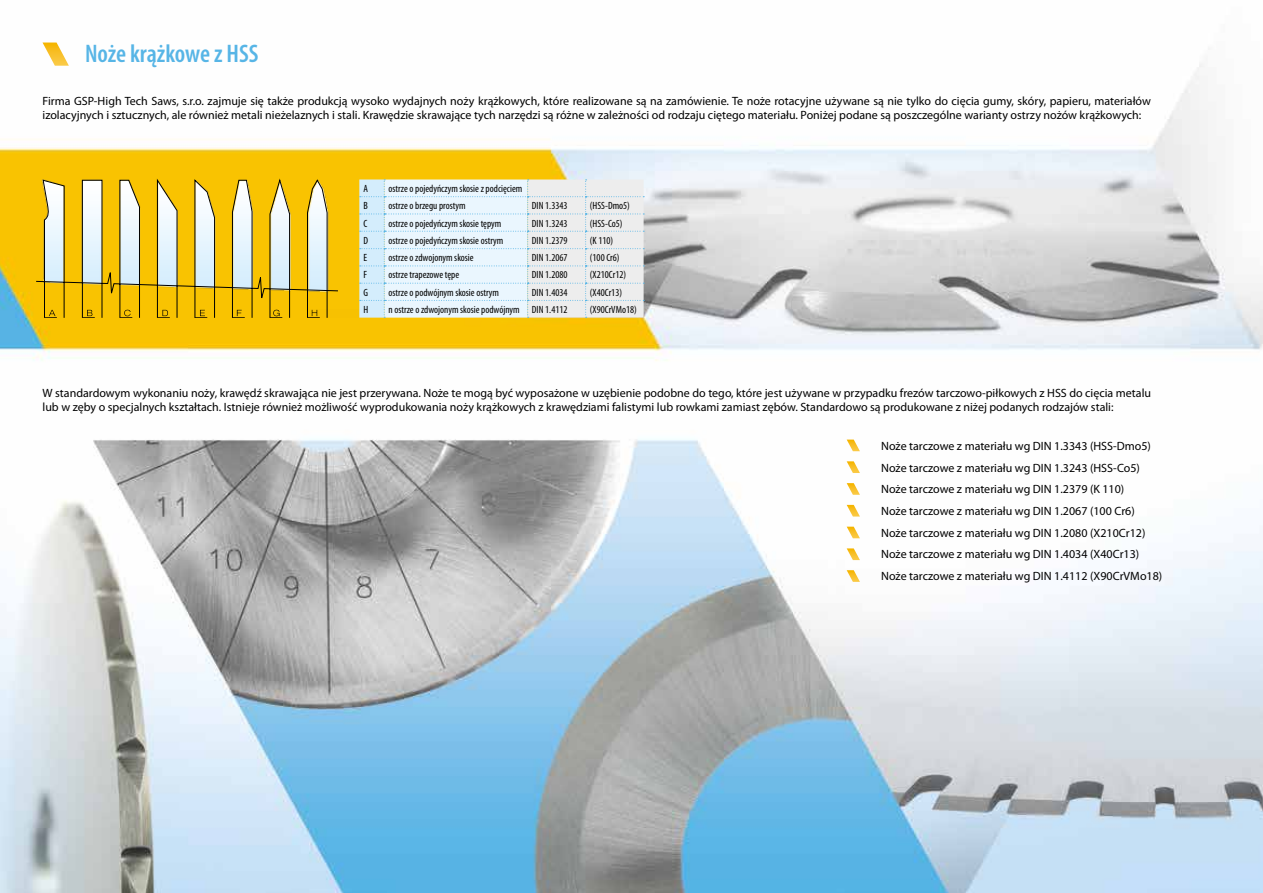
<style>
.page{position:relative;width:1263px;height:893px;background:#fff}
.page>*{position:absolute;margin:0;border:0;box-sizing:border-box;transform-origin:0 0}
.t1{font:600 condensed 25.5px "Myriad Pro";letter-spacing:-.005em;color:#57b5e6}
.t2{font:12px/21.8px "Myriad Pro";color:#000}
.t3{font:condensed 10.5px "Myriad Pro";color:#000}
</style>
<div class="page">
<img style="left:0;top:42px;width:1263px;height:851px">
<div style="left:37px;top:174px;width:297px;height:148px;background:#f9c301"></div>
<svg style="left:36px;top:178px;width:302px;height:140px;background:#e2c655"></svg>
<svg style="left:359px;top:179px;width:285px;height:139px;background:#e6eff4"></svg>
<svg style="left:847px;top:440px;width:13px;height:11px"></svg>
<svg style="left:847px;top:461px;width:13px;height:12px"></svg>
<svg style="left:847px;top:483px;width:13px;height:12px"></svg>
<svg style="left:847px;top:505px;width:13px;height:12px"></svg>
<svg style="left:847px;top:527px;width:13px;height:11px"></svg>
<svg style="left:847px;top:548px;width:13px;height:12px"></svg>
<svg style="left:847px;top:570px;width:13px;height:12px"></svg>
<svg style="left:43px;top:43px;width:26px;height:23px"></svg>
<h1 class="t1" style="left:85px;top:39px;width:175px">Noże krążkowe z HSS</h1>
<p class="t2" style="left:43px;top:93px;width:1110px;line-height:14.4px">Firma GSP-High Tech Saws, s.r.o. zajmuje się także produkcją wysoko wydajnych noży krążkowych, które realizowane są na zamówienie. Te noże rotacyjne używane są nie tylko do cięcia gumy, skóry, papieru, materiałów izolacyjnych i sztucznych, ale również metali nieżelaznych i stali. Krawędzie skrawające tych narzędzi są różne w zależności od rodzaju ciętego materiału. Poniżej podane są poszczególne warianty ostrzy nożów krążkowych:</p>
<p class="t3" style="left:364px;top:182px;width:6px">A</p>
<p class="t3" style="left:388px;top:182px;width:135px">ostrze o pojedyńczym skosie z podcięciem</p>
<p class="t3" style="left:364px;top:199px;width:6px">B</p>
<p class="t3" style="left:388px;top:199px;width:79px">ostrze o brzegu prostym</p>
<p class="t3" style="left:532px;top:199px;width:37px">DIN 1.3343</p>
<p class="t3" style="left:590px;top:199px;width:42px">(HSS-Dmo5)</p>
<p class="t3" style="left:364px;top:217px;width:5px">C</p>
<p class="t3" style="left:388px;top:217px;width:114px">ostrze o pojedyńczym skosie tępym</p>
<p class="t3" style="left:532px;top:217px;width:37px">DIN 1.3243</p>
<p class="t3" style="left:590px;top:217px;width:34px">(HSS-Co5)</p>
<p class="t3" style="left:364px;top:234px;width:6px">D</p>
<p class="t3" style="left:388px;top:234px;width:116px">ostrze o pojedyńczym skosie ostrym</p>
<p class="t3" style="left:532px;top:234px;width:37px">DIN 1.2379</p>
<p class="t3" style="left:590px;top:234px;width:25px">(K 110)</p>
<p class="t3" style="left:364px;top:251px;width:5px">E</p>
<p class="t3" style="left:388px;top:251px;width:87px">ostrze o zdwojonym skosie</p>
<p class="t3" style="left:532px;top:251px;width:37px">DIN 1.2067</p>
<p class="t3" style="left:590px;top:251px;width:31px">(100 Cr6)</p>
<p class="t3" style="left:364px;top:269px;width:5px">F</p>
<p class="t3" style="left:388px;top:269px;width:72px">ostrze trapezowe tępe</p>
<p class="t3" style="left:532px;top:269px;width:37px">DIN 1.2080</p>
<p class="t3" style="left:590px;top:269px;width:38px">(X210Cr12)</p>
<p class="t3" style="left:364px;top:286px;width:6px">G</p>
<p class="t3" style="left:388px;top:286px;width:112px">ostrze o podwójnym skosie ostrym</p>
<p class="t3" style="left:532px;top:286px;width:37px">DIN 1.4034</p>
<p class="t3" style="left:590px;top:286px;width:34px">(X40Cr13)</p>
<p class="t3" style="left:364px;top:303px;width:6px">H</p>
<p class="t3" style="left:388px;top:303px;width:181px">n ostrze o zdwojonym skosie podwójnym DIN 1.4112</p>
<p class="t3" style="left:590px;top:303px;width:48px">(X90CrVMo18)</p>
<p class="t2" style="left:43px;top:385px;width:1110px;line-height:14.4px">W standardowym wykonaniu noży, krawędź skrawająca nie jest przerywana. Noże te mogą być wyposażone w uzębienie podobne do tego, które jest używane w przypadku frezów tarczowo-piłkowych z HSS do cięcia metalu lub w zęby o specjalnych kształtach. Istnieje również możliwość wyprodukowania noży krążkowych z krawędziami falistymi lub rowkami zamiast zębów. Standardowo są produkowane z niżej podanych rodzajów stali:</p>
<p class="t2" style="left:881px;top:435px;width:283px">Noże tarczowe z materiału wg DIN 1.3343 (HSS-Dmo5)<br>Noże tarczowe z materiału wg DIN 1.3243 (HSS-Co5)<br>Noże tarczowe z materiału wg DIN 1.2379 (K 110)<br>Noże tarczowe z materiału wg DIN 1.2067 (100 Cr6)<br>Noże tarczowe z materiału wg DIN 1.2080 (X210Cr12)<br>Noże tarczowe z materiału wg DIN 1.4034 (X40Cr13)<br>Noże tarczowe z materiału wg DIN 1.4112 (X90CrVMo18)</p>
</div>
